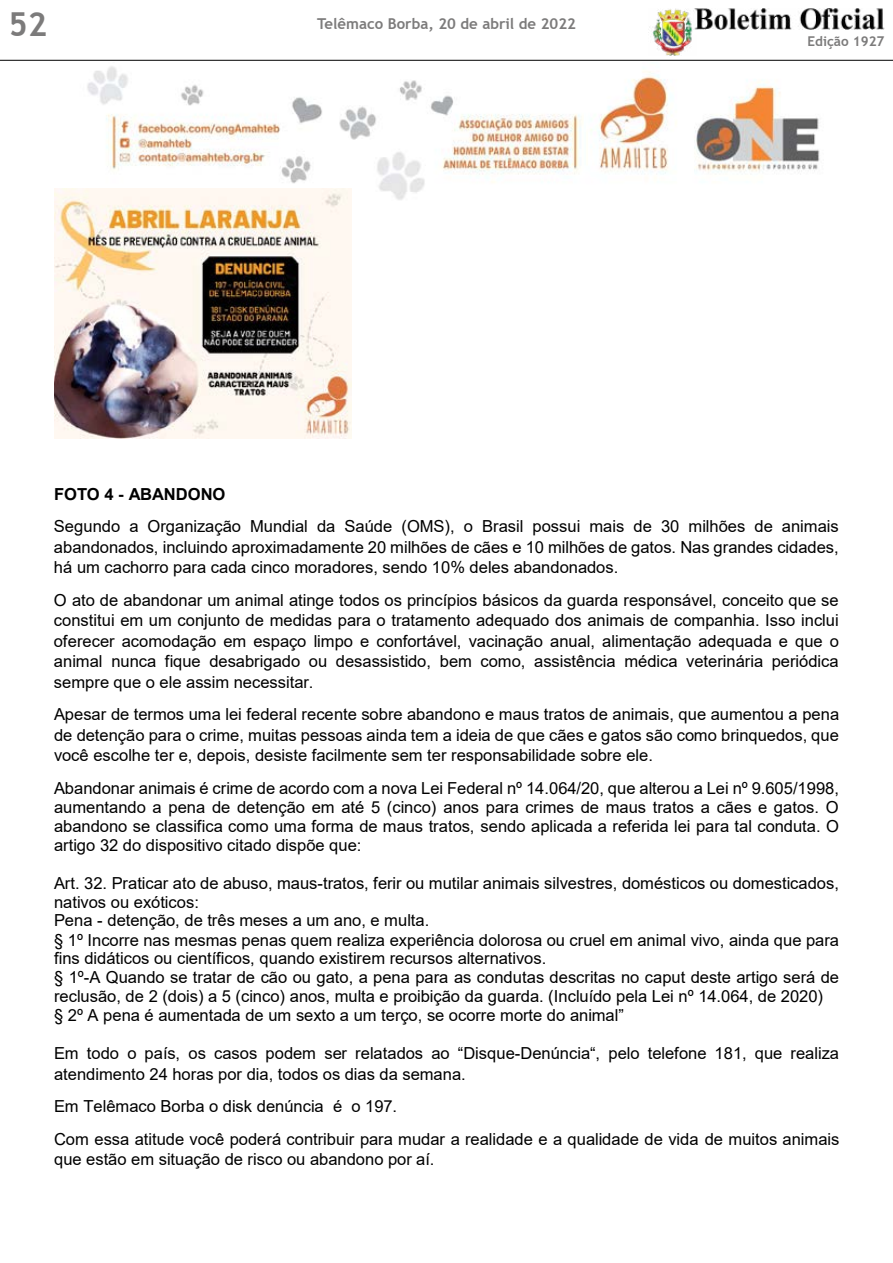
<style>
.page{position:relative;width:893px;height:1263px;background:#fff}
.page>*{position:absolute;margin:0;border:0;box-sizing:border-box;transform-origin:0 0}
.t1{font:700 33px "Trebuchet MS";color:#7c7b7b}
.t2{font:16.5px/20.5px "Arial";color:#000;text-align:justify}
.t3{font:700 16.5px "Arial";color:#000}
.t4{font:700 15px "Trebuchet MS";color:#7c7b7b}
.t5{font:700 13.5px "Trebuchet MS";color:#7c7b7b}
</style>
<div class="page">
<img style="left:649px;top:9px;width:47px;height:47px">
<img style="left:693px;top:8px;width:191px;height:21px">
<hr style="left:0;top:60px;width:893px;height:1px;background:#000">
<img style="left:54px;top:66px;width:766px;height:134px">
<img style="left:54px;top:189px;width:298px;height:249px">
<h1 class="t1" style="left:9px;top:3px;width:40px">52</h1>
<p class="t4" style="left:317px;top:14px;width:260px">Telêmaco Borba, 20 de abril de 2022</p>
<p class="t5" style="left:807px;top:33px;width:79px">Edição 1927</p>
<p class="t3" style="left:54px;top:482px;width:173px">FOTO 4 - ABANDONO</p>
<p class="t2" style="left:54px;top:516px;width:786px">Segundo a Organização Mundial da Saúde (OMS), o Brasil possui mais de 30 milhões de animais abandonados, incluindo aproximadamente 20 milhões de cães e 10 milhões de gatos. Nas grandes cidades, há um cachorro para cada cinco moradores, sendo 10% deles abandonados.</p>
<p class="t2" style="left:54px;top:590px;width:786px">O ato de abandonar um animal atinge todos os princípios básicos da guarda responsável, conceito que se constitui em um conjunto de medidas para o tratamento adequado dos animais de companhia. Isso inclui oferecer acomodação em espaço limpo e confortável, vacinação anual, alimentação adequada e que o animal nunca fique desabrigado ou desassistido, bem como, assistência médica veterinária periódica sempre que o ele assim necessitar.</p>
<p class="t2" style="left:54px;top:704px;width:787px">Apesar de termos uma lei federal recente sobre abandono e maus tratos de animais, que aumentou a pena de detenção para o crime, muitas pessoas ainda tem a ideia de que cães e gatos são como brinquedos, que você escolhe ter e, depois, desiste facilmente sem ter responsabilidade sobre ele.</p>
<p class="t2" style="left:54px;top:778px;width:786px;line-height:19px">Abandonar animais é crime de acordo com a nova Lei Federal nº 14.064/20, que alterou a Lei nº 9.605/1998, aumentando a pena de detenção em até 5 (cinco) anos para crimes de maus tratos a cães e gatos. O abandono se classifica como uma forma de maus tratos, sendo aplicada a referida lei para tal conduta. O artigo 32 do dispositivo citado dispõe que:</p>
<p class="t2" style="left:54px;top:873px;width:787px;line-height:18.9px;text-align:left">Art. 32. Praticar ato de abuso, maus-tratos, ferir ou mutilar animais silvestres, domésticos ou domesticados, nativos ou exóticos:<br>Pena - detenção, de três meses a um ano, e multa.<br>§ 1º Incorre nas mesmas penas quem realiza experiência dolorosa ou cruel em animal vivo, ainda que para fins didáticos ou científicos, quando existirem recursos alternativos.<br>§ 1º-A Quando se tratar de cão ou gato, a pena para as condutas descritas no caput deste artigo será de reclusão, de 2 (dois) a 5 (cinco) anos, multa e proibição da guarda. (Incluído pela Lei nº 14.064, de 2020)<br>§ 2º A pena é aumentada de um sexto a um terço, se ocorre morte do animal”</p>
<p class="t2" style="left:54px;top:1043px;width:786px">Em todo o país, os casos podem ser relatados ao “Disque-Denúncia“, pelo telefone 181, que realiza atendimento 24 horas por dia, todos os dias da semana.</p>
<p class="t2" style="left:54px;top:1090px;width:787px;line-height:32.5px">Em Telêmaco Borba o disk denúncia é o 197.<br>Com essa atitude você poderá contribuir para mudar a realidade e a qualidade de vida de muitos animais</p>
<p class="t2" style="left:54px;top:1149px;width:382px">que estão em situação de risco ou abandono por aí.</p>
</div>
